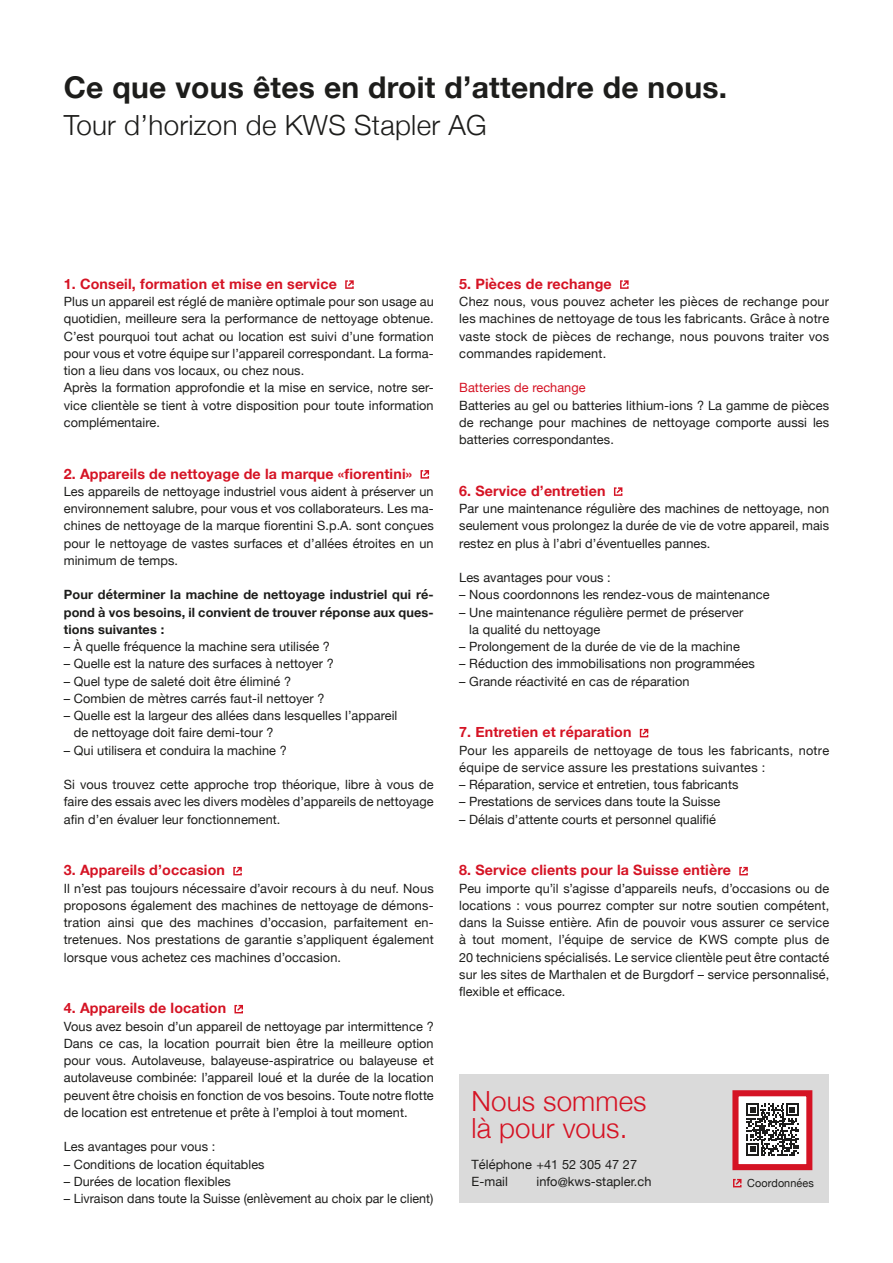
<style>
.page{position:relative;width:893px;height:1263px;background:#fff}
.page>*{position:absolute;margin:0;border:0;box-sizing:border-box;transform-origin:0 0}
.t1{font:700 30px "Helvetica Neue";letter-spacing:.01em;color:#1d1d1b}
.t2{font:300 27.75px "Helvetica Neue";letter-spacing:.01em;color:#1d1d1b}
.t3{font:300 27.75px/27px "Helvetica Neue";letter-spacing:.005em;color:#d51324}
.t4{font:700 14.25px "Helvetica Neue";letter-spacing:.01em;color:#d51324}
.t5{font:12.75px/17.2px "Helvetica Neue";letter-spacing:.005em;color:#1d1d1b;text-align:justify}
.t6{font:700 12.75px/17.2px "Helvetica Neue";letter-spacing:.01em;color:#1d1d1b;text-align:justify}
.t7{font:12.75px/17.2px "Helvetica Neue";letter-spacing:.025em;color:#1d1d1b}
.t8{font:12.75px "Helvetica Neue";letter-spacing:.005em;color:#d51324}
.t9{font:11.1px "Helvetica Neue";letter-spacing:.01em;color:#1d1d1b}
</style>
<div class="page">
<svg style="left:345px;top:280px;width:9px;height:9px"></svg>
<svg style="left:421px;top:470px;width:8px;height:9px"></svg>
<svg style="left:233px;top:867px;width:9px;height:8px"></svg>
<svg style="left:234px;top:1005px;width:9px;height:8px"></svg>
<svg style="left:620px;top:280px;width:9px;height:9px"></svg>
<svg style="left:614px;top:487px;width:8px;height:9px"></svg>
<svg style="left:640px;top:729px;width:8px;height:8px"></svg>
<svg style="left:739px;top:867px;width:9px;height:8px"></svg>
<div style="left:459px;top:1074px;width:370px;height:129px;background:#dadada"></div>
<div style="left:735px;top:1093px;width:74px;height:74px;background:#fff"></div>
<svg style="left:746px;top:1103px;width:53px;height:53px"></svg>
<div style="left:732px;top:1090px;width:80px;height:80px;border:6px solid #d51324"></div>
<svg style="left:733px;top:1179px;width:8px;height:8px"></svg>
<h1 class="t1" style="left:64px;top:64px;width:665px">Ce que vous êtes en droit d’attendre de nous.</h1>
<h2 class="t2" style="left:64px;top:103px;width:424px">Tour d’horizon de KWS Stapler AG</h2>
<p class="t4" style="left:64px;top:273px;width:275px">1. Conseil, formation et mise en service</p>
<p class="t5" style="left:64px;top:294px;width:371px;text-align:left">Plus un appareil est réglé de manière optimale pour son usage au quotidien, meilleure sera la performance de nettoyage obtenue.<br>C’est pourquoi tout achat ou location est suivi d’une formation pour vous et votre équipe sur l’appareil correspondant. La forma&shy;tion a lieu dans vos locaux, ou chez nous.<br>Après la formation approfondie et la mise en service, notre ser&shy;vice clientèle se tient à votre disposition pour toute information complémentaire.</p>
<p class="t4" style="left:64px;top:462px;width:350px">2. Appareils de nettoyage de la marque «fiorentini»</p>
<p class="t5" style="left:64px;top:483px;width:371px">Les appareils de nettoyage industriel vous aident à préserver un environnement salubre, pour vous et vos collaborateurs. Les ma&shy;chines de nettoyage de la marque fiorentini S.p.A. sont conçues pour le nettoyage de vastes surfaces et d’allées étroites en un minimum de temps.</p>
<p class="t6" style="left:64px;top:586px;width:371px">Pour déterminer la machine de nettoyage industriel qui ré&shy;pond à vos besoins, il convient de trouver réponse aux ques&shy;tions suivantes :</p>
<p class="t5" style="left:64px;top:639px;width:268px">– À quelle fréquence la machine sera utilisée ?</p>
<p class="t5" style="left:64px;top:656px;width:272px">– Quelle est la nature des surfaces à nettoyer ?</p>
<p class="t5" style="left:64px;top:673px;width:229px">– Quel type de saleté doit être éliminé ?</p>
<p class="t5" style="left:64px;top:690px;width:262px">– Combien de mètres carrés faut-il nettoyer ?</p>
<p class="t5" style="left:74px;top:708px;width:325px;text-indent:-10px">– Quelle est la largeur des allées dans lesquelles l’appareil de nettoyage doit faire demi-tour ?</p>
<p class="t5" style="left:64px;top:742px;width:225px">– Qui utilisera et conduira la machine ?</p>
<p class="t5" style="left:64px;top:777px;width:371px">Si vous trouvez cette approche trop théorique, libre à vous de faire des essais avec les divers modèles d’appareils de nettoyage afin d’en évaluer leur fonctionnement.</p>
<p class="t4" style="left:64px;top:859px;width:163px">3. Appareils d’occasion</p>
<p class="t5" style="left:64px;top:880px;width:371px">Il n’est pas toujours nécessaire d’avoir recours à du neuf. Nous proposons également des machines de nettoyage de démons&shy;tration ainsi que des machines d’occasion, parfaitement en&shy;tretenues. Nos prestations de garantie s’appliquent également lorsque vous achetez ces machines d’occasion.</p>
<p class="t4" style="left:64px;top:997px;width:164px">4. Appareils de location</p>
<p class="t5" style="left:64px;top:1018px;width:371px">Vous avez besoin d’un appareil de nettoyage par intermittence ?<br>Dans ce cas, la location pourrait bien être la meilleure option pour vous. Autolaveuse, balayeuse-aspiratrice ou balayeuse et autolaveuse combinée: l’appareil loué et la durée de la location peuvent être choisis en fonction de vos besoins. Toute notre flotte de location est entretenue et prête à l’emploi à tout moment.</p>
<p class="t5" style="left:64px;top:1139px;width:153px">Les avantages pour vous :</p>
<p class="t5" style="left:64px;top:1156px;width:202px">– Conditions de location équitables</p>
<p class="t5" style="left:64px;top:1173px;width:169px">– Durées de location flexibles</p>
<p class="t5" style="left:64px;top:1191px;width:371px">– Livraison dans toute la Suisse (enlèvement au choix par le client)</p>
<p class="t4" style="left:459px;top:273px;width:154px">5. Pièces de rechange</p>
<p class="t5" style="left:459px;top:294px;width:371px">Chez nous, vous pouvez acheter les pièces de rechange pour les machines de nettoyage de tous les fabricants. Grâce à notre vaste stock de pièces de rechange, nous pouvons traiter vos commandes rapidement.</p>
<p class="t8" style="left:459px;top:379px;width:128px">Batteries de rechange</p>
<p class="t5" style="left:459px;top:397px;width:371px">Batteries au gel ou batteries lithium-ions ? La gamme de pièces de rechange pour machines de nettoyage comporte aussi les batteries correspondantes.</p>
<p class="t4" style="left:459px;top:480px;width:148px">6. Service d’entretien</p>
<p class="t5" style="left:459px;top:501px;width:371px">Par une maintenance régulière des machines de nettoyage, non seulement vous prolongez la durée de vie de votre appareil, mais restez en plus à l’abri d’éventuelles pannes.</p>
<p class="t5" style="left:459px;top:570px;width:153px">Les avantages pour vous :</p>
<p class="t5" style="left:459px;top:587px;width:312px">– Nous coordonnons les rendez-vous de maintenance</p>
<p class="t5" style="left:469px;top:604px;width:276px;text-indent:-10px">– Une maintenance régulière permet de préserver la qualité du nettoyage</p>
<p class="t5" style="left:459px;top:639px;width:282px">– Prolongement de la durée de vie de la machine</p>
<p class="t5" style="left:459px;top:656px;width:297px">– Réduction des immobilisations non programmées</p>
<p class="t5" style="left:459px;top:673px;width:232px">– Grande réactivité en cas de réparation</p>
<p class="t4" style="left:459px;top:721px;width:174px">7. Entretien et réparation</p>
<p class="t7" style="left:459px;top:742px;width:371px">Pour les appareils de nettoyage de tous les fabricants, notre équipe de service assure les prestations suivantes :</p>
<p class="t5" style="left:459px;top:777px;width:281px">– Réparation, service et entretien, tous fabricants</p>
<p class="t5" style="left:459px;top:794px;width:262px">– Prestations de services dans toute la Suisse</p>
<p class="t5" style="left:459px;top:811px;width:258px">– Délais d’attente courts et personnel qualifié</p>
<p class="t4" style="left:459px;top:859px;width:273px">8. Service clients pour la Suisse entière</p>
<p class="t5" style="left:459px;top:880px;width:371px">Peu importe qu’il s’agisse d’appareils neufs, d’occasions ou de locations : vous pourrez compter sur notre soutien compétent, dans la Suisse entière. Afin de pouvoir vous assurer ce service à tout moment, l’équipe de service de KWS compte plus de 20 techniciens spécialisés. Le service clientèle peut être contacté sur les sites de Marthalen et de Burgdorf – service personnalisé, flexible et efficace.</p>
<h2 class="t3" style="left:472px;top:1086px;width:177px">Nous sommes là pour vous.</h2>
<p class="t5" style="left:472px;top:1156px;width:167px">Téléphone +41 52 305 47 27<br>E-mail</p>
<p class="t5" style="left:536px;top:1173px;width:117px">info@kws-stapler.ch</p>
<p class="t9" style="left:747px;top:1175px;width:68px">Coordonnées</p>
</div>
